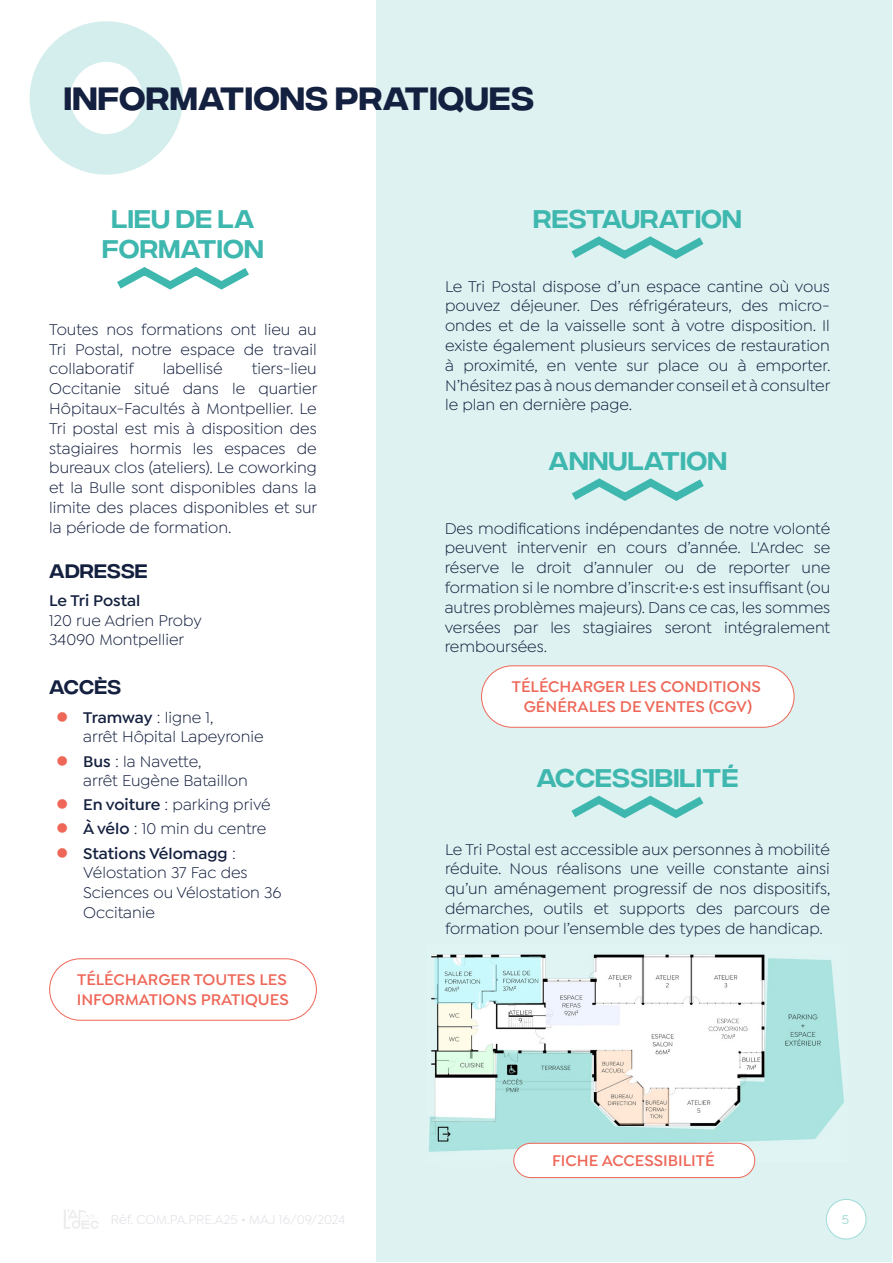
<style>
.page{position:relative;width:893px;height:1263px;background:#fff}
.page>*{position:absolute;margin:0;border:0;box-sizing:border-box;transform-origin:0 0}
.t1{font:500 32.25px "Integral CF";letter-spacing:.01em;color:#14203f}
.t2{font:25.5px/30.6px "Integral CF";letter-spacing:.01em;color:#3eb7af;text-align:center}
.t3{font:19.5px "Integral CF";letter-spacing:.01em;color:#14203f}
.t4{font:16.5px/19.8px "Isidora Sans";color:#14203f;text-align:justify}
.t5{font:600 16.5px/19.8px "Isidora Sans";color:#ee6758;text-align:center}
.t6{font:600 16.5px/24px "Isidora Sans";color:#14203f}
.t7{font:13.5px "Isidora Sans";color:#dfdde3}
.t8{font:500 13.5px "Isidora Sans";color:#9edbd7}
.s1{font-weight:600}
.s2{font-weight:400}
</style>
<div class="page">
<div style="left:376px;top:1px;width:516px;height:1261px;background:#def2f1"></div>
<svg style="left:64px;top:1210px;width:35px;height:19px"></svg>
<div style="left:826px;top:1199px;width:40px;height:40px;background:#fff;border-radius:50%"></div>
<div style="left:826px;top:1199px;width:40px;height:40px;border:1px solid #9edbd7;border-radius:50%"></div>
<svg style="left:29px;top:21px;width:154px;height:154px"></svg>
<svg style="left:571px;top:236px;width:133px;height:23px"></svg>
<svg style="left:572px;top:478px;width:132px;height:23px"></svg>
<div style="left:482px;top:666px;width:312px;height:61px;background:#fff;border-radius:31px"></div>
<div style="left:481px;top:665px;width:313px;height:63px;border:1px solid #ee6758;border-radius:31px"></div>
<div style="left:49px;top:958px;width:268px;height:62px;border:1px solid #ee6758;border-radius:31px"></div>
<svg style="left:117px;top:267px;width:132px;height:23px"></svg>
<img style="left:428px;top:954px;width:416px;height:207px">
<svg style="left:571px;top:795px;width:133px;height:24px"></svg>
<div style="left:514px;top:1143px;width:241px;height:34px;background:#fff;border-radius:17px"></div>
<div style="left:513px;top:1143px;width:242px;height:35px;border:1px solid #ee6758;border-radius:17px"></div>
<h1 class="t1" style="left:64px;top:81px;width:472px">INFORMATIONS PRATIQUES</h1>
<h2 class="t2" style="left:102px;top:206px;width:163px">LIEU DE LA<br>FORMATION</h2>
<p class="t4" style="left:49px;top:319px;width:269px">Toutes nos formations ont lieu au Tri Postal, notre espace de travail collaboratif</p>
<p class="t4" style="left:163px;top:359px;width:62px">labellisé</p>
<p class="t4" style="left:49px;top:359px;width:270px;text-indent:203px">tiers-lieu Occitanie situé dans le quartier Hôpitaux-Facultés à Montpellier. Le Tri postal est mis à disposition des stagiaires hormis les espaces de bureaux clos (ateliers). Le coworking et la Bulle sont disponibles dans la limite des places disponibles et sur la période de formation.</p>
<p class="t3" style="left:49px;top:560px;width:100px">ADRESSE</p>
<p class="t6" style="left:49px;top:588px;width:93px">Le Tri Postal</p>
<p class="t4" style="left:49px;top:610px;width:154px">120 rue Adrien Proby<br>34090 Montpellier</p>
<p class="t3" style="left:49px;top:677px;width:73px">ACCÈS</p>
<p class="t4" style="left:83px;top:707px;width:182px"><span class="s1">Tramway</span> : ligne 1,<br>arrêt Hôpital Lapeyronie</p>
<p class="t4" style="left:83px;top:751px;width:166px"><span class="s1">Bus</span> : la Navette,<br>arrêt Eugène Bataillon</p>
<p class="t6" style="left:83px;top:793px;width:189px">En voiture <span class="s2">: parking privé<br></span>À vélo <span class="s2">: 10 min du centre<br></span>Stations Vélomagg <span class="s2">:</span></p>
<p class="t4" style="left:83px;top:863px;width:200px;text-align:left">Vélostation 37 Fac des<br>Sciences ou Vélostation 36<br>Occitanie</p>
<p class="t5" style="left:77px;top:970px;width:214px;text-align:left">TÉLÉCHARGER TOUTES LES<br>INFORMATIONS PRATIQUES</p>
<h2 class="t2" style="left:533px;top:206px;width:210px">RESTAURATION</h2>
<p class="t4" style="left:445px;top:276px;width:387px">Le Tri Postal dispose d’un espace cantine où vous pouvez déjeuner. Des réfrigérateurs, des micro&shy;ondes et de la vaisselle sont à votre disposition. Il existe également plusieurs services de restauration à proximité, en vente sur place ou à emporter.<br>N’hésitez pas à nous demander conseil et à consulter le plan en dernière page.</p>
<h2 class="t2" style="left:548px;top:447px;width:180px">ANNULATION</h2>
<p class="t4" style="left:445px;top:518px;width:387px">Des modifications indépendantes de notre volonté peuvent intervenir en cours d’année. L'Ardec se réserve le droit d’annuler ou de reporter une formation si le nombre d’inscrit·e·s est insuffisant (ou autres problèmes majeurs). Dans ce cas, les sommes versées par les stagiaires seront intégralement remboursées.</p>
<p class="t5" style="left:512px;top:677px;width:251px">TÉLÉCHARGER LES CONDITIONS<br>GÉNÉRALES DE VENTES (CGV)</p>
<h2 class="t2" style="left:536px;top:765px;width:204px">ACCESSIBILITÉ</h2>
<p class="t4" style="left:445px;top:839px;width:387px">Le Tri Postal est accessible aux personnes à mobilité réduite. Nous réalisons une veille constante ainsi qu’un aménagement progressif de nos dispositifs, démarches, outils et supports des parcours de formation pour l’ensemble des types de handicap.</p>
<p class="t5" style="left:552px;top:1151px;width:164px">FICHE ACCESSIBILITÉ</p>
<p class="t7" style="left:111px;top:1212px;width:236px">Réf. COM.PA.PRE.A25 • MAJ 16/09/2024</p>
<p class="t8" style="left:842px;top:1212px;width:9px">5</p>
</div>
